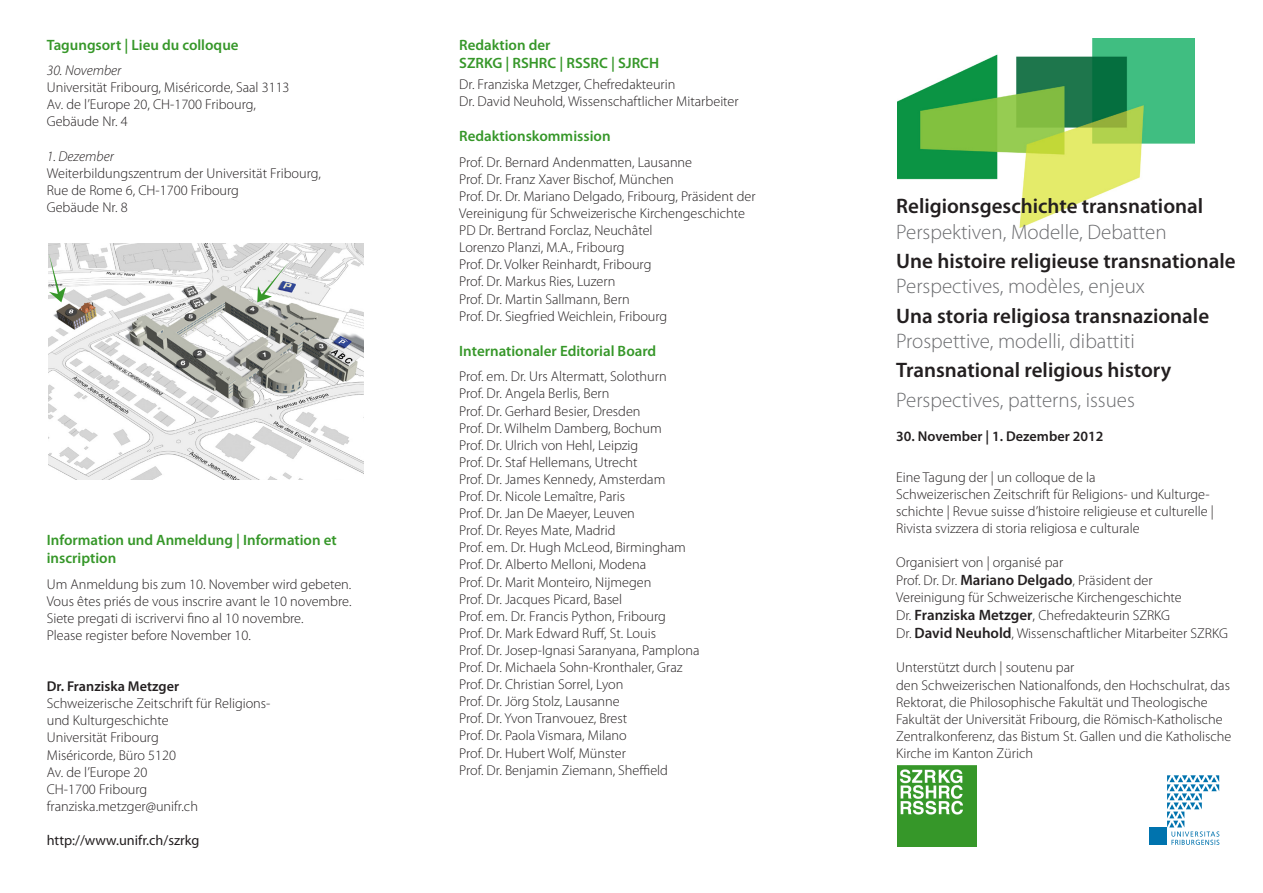
<style>
.page{position:relative;width:1263px;height:893px;background:#fff}
.page>*{position:absolute;margin:0;border:0;box-sizing:border-box;transform-origin:0 0}
.t1{font:600 21px "Myriad Pro";color:#231f20}
.t2{font:300 21px "Myriad Pro";color:#6c6d70}
.t3{font:600 15px/18px "Myriad Pro";color:#369729}
.t4{font:300 14.25px/17.1px "Myriad Pro";color:#231f20}
.t5{font:600 14.25px "Myriad Pro";color:#231f20}
.t6{font:14.25px "Myriad Pro";color:#231f20}
.t7{font:italic 300 14.25px "Myriad Pro";color:#231f20}
.s1{font-weight:600;font-size:15px}
.s2{font-size:15px}
</style>
<div class="page">
<img style="left:897px;top:765px;width:79px;height:81px">
<div style="left:1150px;top:827px;width:17px;height:18px;background:#0073ae"></div>
<svg style="left:1167px;top:775px;width:52px;height:70px"></svg>
<img style="left:897px;top:38px;width:297px;height:189px">
<img style="left:49px;top:243px;width:314px;height:236px">
<svg style="left:257px;top:263px;width:31px;height:39px"></svg>
<svg style="left:49px;top:254px;width:17px;height:48px"></svg>
<p class="t3" style="left:47px;top:36px;width:193px">Tagungsort | Lieu du colloque</p>
<p class="t7" style="left:47px;top:63px;width:76px">30. November</p>
<p class="t4" style="left:47px;top:79px;width:244px">Universität Fribourg, Miséricorde, Saal 3113<br>Av. de l’Europe 20, CH-1700 Fribourg,<br>Gebäude Nr. 4</p>
<p class="t7" style="left:47px;top:148px;width:69px">1. Dezember</p>
<p class="t4" style="left:47px;top:165px;width:276px">Weiterbildungszentrum der Universität Fribourg,<br>Rue de Rome 6, CH-1700 Fribourg<br>Gebäude Nr. 8</p>
<p class="t3" style="left:47px;top:531px;width:291px">Information und Anmeldung | Information et inscription</p>
<p class="t4" style="left:47px;top:575px;width:306px">Um Anmeldung bis zum 10. November wird gebeten.<br>Vous êtes priés de vous inscrire avant le 10 novembre.<br>Siete pregati di iscrivervi fino al 10 novembre.<br>Please register before November 10.</p>
<p class="t5" style="left:47px;top:678px;width:134px">Dr. Franziska Metzger</p>
<p class="t4" style="left:47px;top:695px;width:225px">Schweizerische Zeitschrift für Religions&shy;und Kulturgeschichte<br>Universität Fribourg<br>Miséricorde, Büro 5120<br>Av. de l’Europe 20<br>CH-1700 Fribourg franziska.metzger@unifr.ch</p>
<p class="t6" style="left:47px;top:832px;width:154px">http://www.unifr.ch/szrkg</p>
<p class="t3" style="left:459px;top:36px;width:201px">Redaktion der<br>SZRKG | RSHRC | RSSRC | SJRCH</p>
<p class="t4" style="left:459px;top:76px;width:281px">Dr. Franziska Metzger, Chefredakteurin<br>Dr. David Neuhold, Wissenschaftlicher Mitarbeiter</p>
<p class="t3" style="left:459px;top:127px;width:153px">Redaktionskommission</p>
<p class="t4" style="left:459px;top:154px;width:298px">Prof. Dr. Bernard Andenmatten, Lausanne<br>Prof. Dr. Franz Xaver Bischof, München<br>Prof. Dr. Dr. Mariano Delgado, Fribourg, Präsident der Vereinigung für Schweizerische Kirchengeschichte PD Dr. Bertrand Forclaz, Neuchâtel<br>Lorenzo Planzi, M.A., Fribourg<br>Prof. Dr. Volker Reinhardt, Fribourg<br>Prof. Dr. Markus Ries, Luzern<br>Prof. Dr. Martin Sallmann, Bern<br>Prof. Dr. Siegfried Weichlein, Fribourg</p>
<p class="t3" style="left:459px;top:342px;width:199px">Internationaler Editorial Board</p>
<p class="t4" style="left:459px;top:368px;width:242px">Prof. em. Dr. Urs Altermatt, Solothurn<br>Prof. Dr. Angela Berlis, Bern<br>Prof. Dr. Gerhard Besier, Dresden<br>Prof. Dr. Wilhelm Damberg, Bochum<br>Prof. Dr. Ulrich von Hehl, Leipzig<br>Prof. Dr. Staf Hellemans, Utrecht<br>Prof. Dr. James Kennedy, Amsterdam<br>Prof. Dr. Nicole Lemaître, Paris<br>Prof. Dr. Jan De Maeyer, Leuven<br>Prof. Dr. Reyes Mate, Madrid<br>Prof. em. Dr. Hugh McLeod, Birmingham Prof. Dr. Alberto Melloni, Modena<br>Prof. Dr. Marit Monteiro, Nijmegen<br>Prof. Dr. Jacques Picard, Basel<br>Prof. em. Dr. Francis Python, Fribourg<br>Prof. Dr. Mark Edward Ruff, St. Louis<br>Prof. Dr. Josep-Ignasi Saranyana, Pamplona Prof. Dr. Michaela Sohn-Kronthaler, Graz Prof. Dr. Christian Sorrel, Lyon<br>Prof. Dr. Jörg Stolz, Lausanne<br>Prof. Dr. Yvon Tranvouez, Brest<br>Prof. Dr. Paola Vismara, Milano<br>Prof. Dr. Hubert Wolf, Münster<br>Prof. Dr. Benjamin Ziemann, Sheffield</p>
<h1 class="t1" style="left:896px;top:195px;width:309px">Religionsgeschichte transnational</h1>
<h1 class="t2" style="left:896px;top:220px;width:272px">Perspektiven, Modelle, Debatten</h1>
<h1 class="t1" style="left:896px;top:249px;width:341px">Une histoire religieuse transnationale</h1>
<h1 class="t2" style="left:896px;top:275px;width:250px">Perspectives, modèles, enjeux</h1>
<h1 class="t1" style="left:896px;top:304px;width:314px">Una storia religiosa transnazionale</h1>
<h1 class="t2" style="left:896px;top:329px;width:240px">Prospettive, modelli, dibattiti</h1>
<h1 class="t1" style="left:896px;top:359px;width:277px">Transnational religious history</h1>
<h1 class="t2" style="left:896px;top:388px;width:240px">Perspectives, patterns, issues</h1>
<p class="t5" style="left:896px;top:428px;width:209px">30. November | 1. Dezember 2012</p>
<p class="t4" style="left:896px;top:469px;width:319px">Eine Tagung der | un colloque de la<br>Schweizerischen Zeitschrift für Religions- und Kulturge&shy;schichte | Revue suisse d’histoire religieuse et culturelle | Rivista svizzera di storia religiosa e culturale</p>
<p class="t4" style="left:896px;top:554px;width:333px;line-height:17.9px">Organisiert von | organisé par<br>Prof. Dr. Dr. <span class="s1">Mariano Delgado</span>, Präsident der<br>Vereinigung für Schweizerische Kirchengeschichte<br>Dr. <span class="s1">Franziska Metzger</span><span class="s2">,</span> Chefredakteurin SZRKG<br>Dr. <span class="s1">David Neuhold</span>, Wissenschaftlicher Mitarbeiter SZRKG</p>
<p class="t4" style="left:896px;top:659px;width:337px">Unterstützt durch | soutenu par<br>den Schweizerischen Nationalfonds, den Hochschulrat, das Rektorat, die Philosophische Fakultät und Theologische Fakultät der Universität Fribourg, die Römisch-Katholische Zentralkonferenz, das Bistum St. Gallen und die Katholische Kirche im Kanton Zürich</p>
</div>
